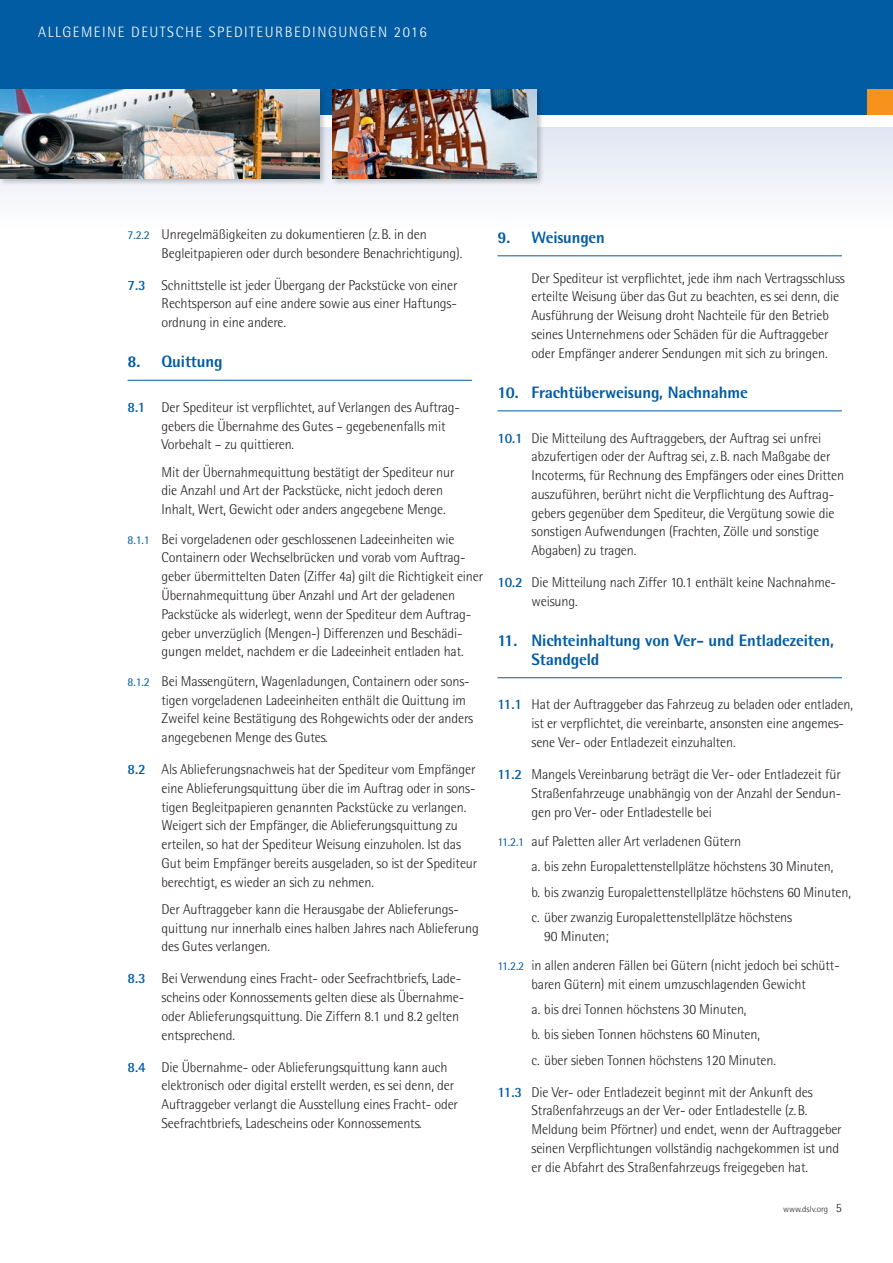
<style>
.page{position:relative;width:893px;height:1263px;background:#fff}
.page>*{position:absolute;margin:0;border:0;box-sizing:border-box;transform-origin:0 0}
.t1{font:800 16.5px/18.8px "Rotis Semi Sans";letter-spacing:-.01em;color:#015ca3}
.t2{font:300 15px "Rotis Semi Sans";letter-spacing:.1em;color:#fff}
.t3{font:300 14.25px/18.8px "Rotis Semi Sans";letter-spacing:-.01em;color:#231f20}
.t4{font:300 9px "Rotis Semi Sans";color:#231f20}
.s1{font-weight:400;font-size:12px;color:#015ca3}
.s2{font-weight:700;color:#015ca3}
.s3{font-size:12.75px}
</style>
<div class="page">
<div style="left:0;top:0;width:893px;height:115px;background:#015ca3"></div>
<div style="left:0;top:128px;width:893px;height:102px;background:linear-gradient(to bottom,#e0e6f2,#fefefe)"></div>
<div style="left:867px;top:89px;width:26px;height:26px;background:#f7931d"></div>
<div style="left:331px;top:88px;width:213px;height:98px;background:#231f20;opacity:.25"></div>
<img style="left:333px;top:89px;width:204px;height:90px">
<div style="left:0;top:88px;width:327px;height:98px;background:#231f20;opacity:.25"></div>
<img style="left:0;top:89px;width:320px;height:90px">
<hr style="left:128px;top:380px;width:344px;height:1px;background:#015ca3">
<hr style="left:497px;top:255px;width:345px;height:1px;background:#015ca3">
<hr style="left:497px;top:410px;width:345px;height:1px;background:#015ca3">
<hr style="left:497px;top:677px;width:345px;height:1px;background:#015ca3">
<p class="t2" style="left:38px;top:23px;width:390px">ALLGEMEINE DEUTSCHE SPEDITEURBEDINGUNGEN 2016</p>
<p class="t3" style="left:162px;top:225px;width:302px;text-indent:-34px"><span class="s1">7.2.2</span> Unregelmäßigkeiten zu dokumentieren (z.B. in den<br>Begleitpapieren oder durch besondere Benachrichtigung).</p>
<p class="t3" style="left:162px;top:275px;width:297px;text-align:justify;text-indent:-34px"><span class="s2">7.3</span> Schnittstelle ist jeder Übergang der Packstücke von einer Rechtsperson auf eine andere sowie aus einer Haftungs&shy;ordnung in eine andere.</p>
<p class="t1" style="left:128px;top:352px;width:96px">8. Quittung</p>
<p class="t3" style="left:162px;top:398px;width:300px;text-indent:-34px"><span class="s2">8.1</span> Der Spediteur ist verpflichtet, auf Verlangen des Auftrag&shy;gebers die Übernahme des Gutes – gegebenenfalls mit<br>Vorbehalt – zu quittieren.</p>
<p class="t3" style="left:162px;top:462px;width:294px">Mit der Übernahmequittung bestätigt der Spediteur nur die Anzahl und Art der Packstücke, nicht jedoch deren<br>Inhalt, Wert, Gewicht oder anders angegebene Menge.</p>
<p class="t3" style="left:162px;top:529px;width:323px;text-indent:-34px"><span class="s1">8.1.1</span> Bei vorgeladenen oder geschlossenen Ladeeinheiten wie Containern oder Wechselbrücken und vorab vom Auftrag&shy;geber übermittelten Daten (Ziffer 4a) gilt die Richtigkeit einer Übernahmequittung über Anzahl und Art der geladenen Packstücke als widerlegt, wenn der Spediteur dem Auftrag&shy;geber unverzüglich (Mengen-) Differenzen und Beschädi&shy;gungen meldet, nachdem er die Ladeeinheit entladen hat.</p>
<p class="t3" style="left:162px;top:671px;width:313px;text-indent:-34px"><span class="s1">8.1.2</span> Bei Massengütern, Wagenladungen, Containern oder sons&shy;tigen vorgeladenen Ladeeinheiten enthält die Quittung im Zweifel keine Bestätigung des Rohgewichts oder der anders angegebenen Menge des Gutes.</p>
<p class="t3" style="left:162px;top:760px;width:317px;text-indent:-34px"><span class="s2">8.2</span> Als Ablieferungsnachweis hat der Spediteur vom Empfänger eine Ablieferungsquittung über die im Auftrag oder in sons&shy;tigen Begleitpapieren genannten Packstücke zu verlangen.<br>Weigert sich der Empfänger, die Ablieferungsquittung zu erteilen, so hat der Spediteur Weisung einzuholen. Ist das Gut beim Empfänger bereits ausgeladen, so ist der Spediteur berechtigt, es wieder an sich zu nehmen.</p>
<p class="t3" style="left:162px;top:900px;width:319px">Der Auftraggeber kann die Herausgabe der Ablieferungs&shy;quittung nur innerhalb eines halben Jahres nach Ablieferung des Gutes verlangen.</p>
<p class="t3" style="left:162px;top:969px;width:304px;text-indent:-34px"><span class="s2">8.3</span> Bei Verwendung eines Fracht- oder Seefrachtbriefs, Lade&shy;scheins oder Konnossements gelten diese als Übernahme&shy;oder Ablieferungsquittung. Die Ziffern 8.1 und 8.2 gelten entsprechend.</p>
<p class="t3" style="left:162px;top:1057px;width:298px;text-indent:-34px"><span class="s2">8.4</span> Die Übernahme- oder Ablieferungsquittung kann auch elektronisch oder digital erstellt werden, es sei denn, der Auftraggeber verlangt die Ausstellung eines Fracht- oder Seefrachtbriefs, Ladescheins oder Konnossements.</p>
<p class="t1" style="left:497px;top:227px;width:109px">9. Weisungen</p>
<p class="t3" style="left:531px;top:268px;width:315px">Der Spediteur ist verpflichtet, jede ihm nach Vertragsschluss erteilte Weisung über das Gut zu beachten, es sei denn, die Ausführung der Weisung droht Nachteile für den Betrieb seines Unternehmens oder Schäden für die Auftraggeber oder Empfänger anderer Sendungen mit sich zu bringen.</p>
<p class="t1" style="left:497px;top:382px;width:252px">10. Frachtüberweisung, Nachnahme</p>
<p class="t3" style="left:531px;top:428px;width:314px;text-indent:-34px"><span class="s2">10.1</span> Die Mitteilung des Auftraggebers, der Auftrag sei unfrei abzufertigen oder der Auftrag sei, z.B. nach Maßgabe der Incoterms, für Rechnung des Empfängers oder eines Dritten auszuführen, berührt nicht die Verpflichtung des Auftrag&shy;gebers gegenüber dem Spediteur, die Vergütung sowie die sonstigen Aufwendungen (Frachten, Zölle und sonstige Abgaben) zu tragen.</p>
<p class="t3" style="left:531px;top:573px;width:306px;text-indent:-34px"><span class="s2">10.2</span> Die Mitteilung nach Ziffer 10.1 enthält keine Nachnahme&shy;weisung.</p>
<p class="t1" style="left:531px;top:631px;width:304px;text-indent:-34px">11. Nichteinhaltung von Ver- und Entladezeiten,<br>Standgeld</p>
<p class="t3" style="left:531px;top:695px;width:323px;text-indent:-34px"><span class="s2">11.1</span> Hat der Auftraggeber das Fahrzeug zu beladen oder entladen, ist er verpflichtet, die vereinbarte, ansonsten eine angemes&shy;sene Ver- oder Entladezeit einzuhalten.</p>
<p class="t3" style="left:531px;top:765px;width:311px;text-align:justify;text-indent:-34px"><span class="s2">11.2</span> Mangels Vereinbarung beträgt die Ver- oder Entladezeit für Straßenfahrzeuge unabhängig von der Anzahl der Sendun&shy;gen pro Ver- oder Entladestelle bei</p>
<p class="t3" style="left:531px;top:829px;width:321px;line-height:25.2px;text-indent:-34px"><span class="s1">11.2.1</span> auf Paletten aller Art verladenen Gütern<br>a. bis zehn Europalettenstellplätze höchstens 30 Minuten,<br>b. bis zwanzig Europalettenstellplätze höchstens 60 Minuten, c. über zwanzig Europalettenstellplätze höchstens</p>
<p class="t3" style="left:497px;top:921px;width:344px;line-height:29.5px;text-indent:47px">90 Minuten;<br><span class="s1">11.2.2</span> in allen anderen Fällen bei Gütern (nicht jedoch bei schütt-</p>
<p class="t3" style="left:531px;top:971px;width:276px;line-height:25.2px">baren Gütern) mit einem umzuschlagenden Gewicht a. bis drei Tonnen höchstens 30 Minuten,<br>b. bis sieben Tonnen höchstens 60 Minuten,<br>c. über sieben Tonnen höchstens 120 Minuten.</p>
<p class="t3" style="left:531px;top:1082px;width:312px;text-indent:-34px"><span class="s2">11.3</span> Die Ver- oder Entladezeit beginnt mit der Ankunft des Straßenfahrzeugs an der Ver- oder Entladestelle (z.B.<br>Meldung beim Pförtner) und endet, wenn der Auftraggeber seinen Verpflichtungen vollständig nachgekommen ist und er die Abfahrt des Straßenfahrzeugs freigegeben hat.</p>
<p class="t4" style="left:783px;top:1204px;width:60px">www.dslv.org <span class="s3">5</span></p>
</div>
